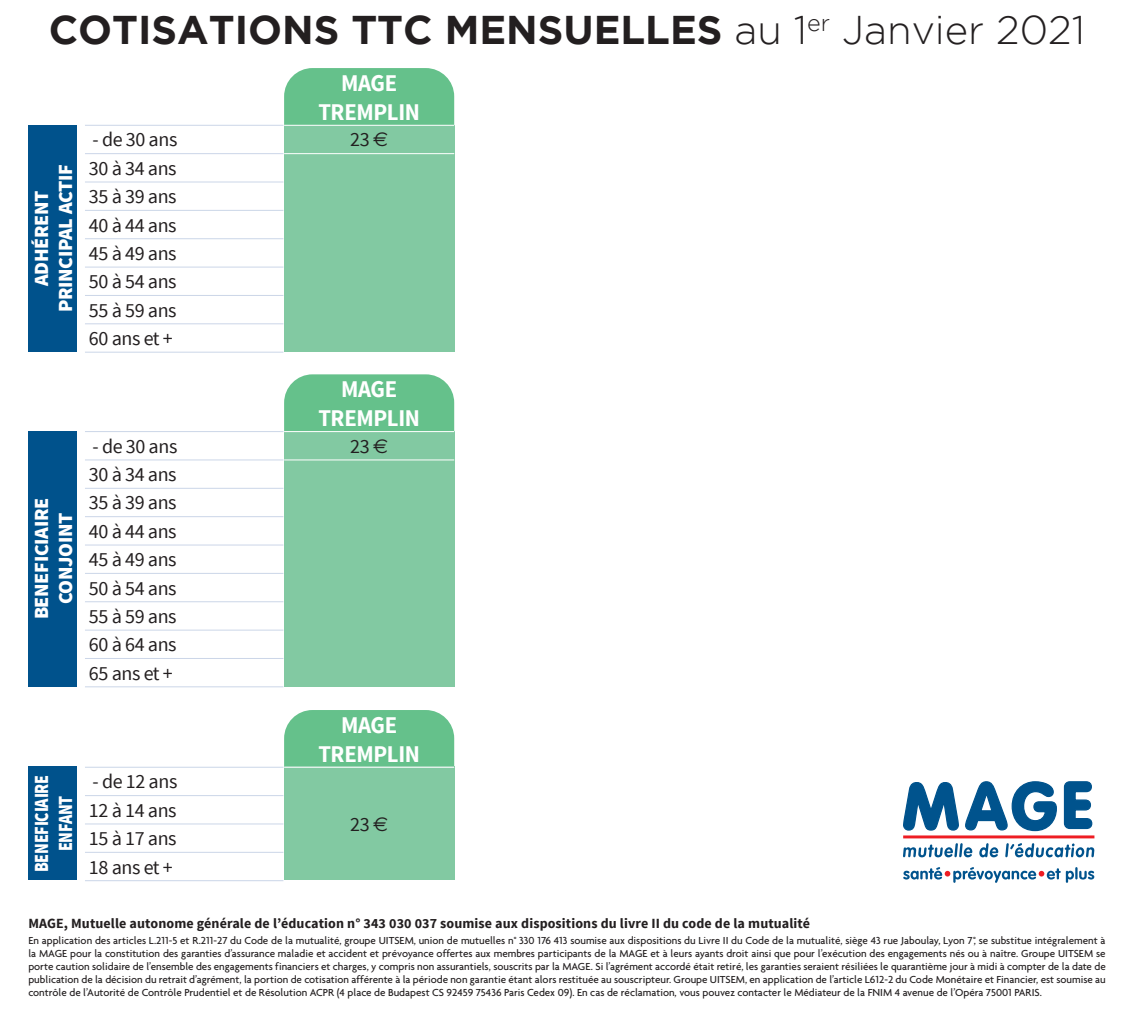
<style>
.page{position:relative;width:1134px;height:1021px;background:#fff}
.page>*{position:absolute;margin:0;border:0;box-sizing:border-box;transform-origin:0 0}
._17-grand_titre{font:700 40px "Gotham";color:#231f20}
._16-TABL_GARANTIES{font:700 24px/28.8px "Source Sans Pro";letter-spacing:-.015em;color:#fff;text-align:center;scale:.95 1}
.p3_rubrique_tableau{font:20px "Source Sans Pro";letter-spacing:-.02em;color:#231f20}
._16-TABL_GARANTIES-2{font:900 20px/24px "Source Sans Pro";letter-spacing:-.015em;color:#fff;text-align:center}
._16-TABL_GARANTIES-3{font:900 20px/24px "Source Sans Pro";letter-spacing:-.015em;color:#fff;text-align:center;scale:.8 1}
.SARL_et_RCS{font:700 14px "Source Sans Pro";letter-spacing:.01em;color:#231f20}
.texte_bleu{font:500 11px/13.2px "Agenda";color:#231f20;text-align:justify}
.s1{font-weight:300}
.s2{font-family:"Euro Sans"}
</style>
<div class="page">
<div style="left:28px;top:125px;width:49px;height:226px;background:#00528c"></div>
<div style="left:284px;top:68px;width:170px;height:130px;background:#65c18b;border-radius:28px"></div>
<div style="left:284px;top:125px;width:170px;height:226px;background:#82c9a2"></div>
<hr style="left:85px;top:125px;width:198px;height:1px;background:#cbd6e8">
<hr style="left:284px;top:125px;width:170px;height:1px;background:#fff">
<hr style="left:284px;top:153px;width:170px;height:1px;background:#fff">
<hr style="left:85px;top:153px;width:198px;height:1px;background:#cbd6e8">
<hr style="left:85px;top:181px;width:198px;height:1px;background:#cbd6e8">
<hr style="left:85px;top:210px;width:198px;height:1px;background:#cbd6e8">
<hr style="left:85px;top:238px;width:198px;height:1px;background:#cbd6e8">
<hr style="left:85px;top:266px;width:198px;height:1px;background:#cbd6e8">
<hr style="left:85px;top:295px;width:198px;height:1px;background:#cbd6e8">
<hr style="left:85px;top:323px;width:198px;height:1px;background:#cbd6e8">
<hr style="left:85px;top:351px;width:198px;height:1px;background:#cbd6e8">
<div style="left:28px;top:431px;width:49px;height:255px;background:#00528c"></div>
<div style="left:284px;top:374px;width:170px;height:131px;background:#65c18b;border-radius:28px"></div>
<div style="left:284px;top:431px;width:170px;height:255px;background:#82c9a2"></div>
<hr style="left:85px;top:431px;width:198px;height:1px;background:#cbd6e8">
<hr style="left:284px;top:431px;width:170px;height:1px;background:#fff">
<hr style="left:284px;top:459px;width:170px;height:1px;background:#fff">
<hr style="left:85px;top:459px;width:198px;height:1px;background:#cbd6e8">
<hr style="left:85px;top:488px;width:198px;height:1px;background:#cbd6e8">
<hr style="left:85px;top:516px;width:198px;height:1px;background:#cbd6e8">
<hr style="left:85px;top:544px;width:198px;height:1px;background:#cbd6e8">
<hr style="left:85px;top:573px;width:198px;height:1px;background:#cbd6e8">
<hr style="left:85px;top:601px;width:198px;height:1px;background:#cbd6e8">
<hr style="left:85px;top:629px;width:198px;height:1px;background:#cbd6e8">
<hr style="left:85px;top:658px;width:198px;height:1px;background:#cbd6e8">
<hr style="left:85px;top:686px;width:198px;height:1px;background:#cbd6e8">
<div style="left:28px;top:766px;width:49px;height:114px;background:#00528c"></div>
<div style="left:284px;top:710px;width:170px;height:130px;background:#65c18b;border-radius:28px"></div>
<div style="left:284px;top:766px;width:170px;height:114px;background:#82c9a2"></div>
<hr style="left:85px;top:766px;width:198px;height:1px;background:#cbd6e8">
<hr style="left:284px;top:766px;width:170px;height:1px;background:#fff">
<hr style="left:85px;top:795px;width:198px;height:1px;background:#cbd6e8">
<hr style="left:85px;top:823px;width:198px;height:1px;background:#cbd6e8">
<hr style="left:85px;top:851px;width:198px;height:1px;background:#cbd6e8">
<hr style="left:85px;top:880px;width:198px;height:1px;background:#cbd6e8">
<hr style="left:903px;top:835px;width:191px;height:3px;background:#ee1d23">
<svg style="left:903px;top:781px;width:190px;height:50px"></svg>
<svg style="left:903px;top:843px;width:69px;height:14px"></svg>
<svg style="left:979px;top:843px;width:19px;height:14px"></svg>
<svg style="left:1005px;top:843px;width:89px;height:14px"></svg>
<svg style="left:903px;top:867px;width:191px;height:15px"></svg>
<p class="_17-grand_titre" style="left:49px;top:4px;width:1038px">COTISATIONS TTC MENSUELLES <span class="s1">au 1</span><sup>er</sup> <span class="s1">Janvier 2021</span></p>
<p class="_16-TABL_GARANTIES-2" style="left:30px;top:312px;width:149px;rotate:-90deg">ADHÉRENT<br>PRINCIPAL ACTIF</p>
<p class="p3_rubrique_tableau" style="left:93px;top:127px;width:86px">- de 30 ans</p>
<p class="p3_rubrique_tableau" style="left:89px;top:156px;width:89px">30 à 34 ans</p>
<p class="p3_rubrique_tableau" style="left:89px;top:184px;width:89px">35 à 39 ans</p>
<p class="p3_rubrique_tableau" style="left:89px;top:212px;width:89px">40 à 44 ans</p>
<p class="p3_rubrique_tableau" style="left:89px;top:241px;width:89px">45 à 49 ans</p>
<p class="p3_rubrique_tableau" style="left:89px;top:269px;width:89px">50 à 54 ans</p>
<p class="p3_rubrique_tableau" style="left:89px;top:297px;width:89px">55 à 59 ans</p>
<p class="p3_rubrique_tableau" style="left:89px;top:326px;width:85px">60 ans et +</p>
<p class="_16-TABL_GARANTIES-2" style="left:30px;top:619px;width:123px;rotate:-90deg">BENEFICIAIRE<br>CONJOINT</p>
<p class="p3_rubrique_tableau" style="left:93px;top:434px;width:86px">- de 30 ans</p>
<p class="p3_rubrique_tableau" style="left:89px;top:462px;width:89px">30 à 34 ans</p>
<p class="p3_rubrique_tableau" style="left:89px;top:490px;width:89px">35 à 39 ans</p>
<p class="p3_rubrique_tableau" style="left:89px;top:519px;width:89px">40 à 44 ans</p>
<p class="p3_rubrique_tableau" style="left:89px;top:547px;width:89px">45 à 49 ans</p>
<p class="p3_rubrique_tableau" style="left:89px;top:575px;width:89px">50 à 54 ans</p>
<p class="p3_rubrique_tableau" style="left:89px;top:604px;width:89px">55 à 59 ans</p>
<p class="p3_rubrique_tableau" style="left:89px;top:632px;width:89px">60 à 64 ans</p>
<p class="p3_rubrique_tableau" style="left:89px;top:660px;width:85px">65 ans et +</p>
<p class="_16-TABL_GARANTIES-3" style="left:30px;top:872px;width:123px;rotate:-90deg">BENEFICIAIRE<br>ENFANT</p>
<p class="p3_rubrique_tableau" style="left:93px;top:769px;width:86px">- de 12 ans</p>
<p class="p3_rubrique_tableau" style="left:89px;top:797px;width:89px">12 à 14 ans</p>
<p class="p3_rubrique_tableau" style="left:89px;top:826px;width:89px">15 à 17 ans</p>
<p class="p3_rubrique_tableau" style="left:89px;top:854px;width:85px">18 ans et +</p>
<p class="_16-TABL_GARANTIES" style="left:318px;top:69px;width:108px">MAGE<br>TREMPLIN</p>
<p class="p3_rubrique_tableau" style="left:350px;top:127px;width:39px">23<span class="s2">€</span></p>
<p class="_16-TABL_GARANTIES" style="left:318px;top:376px;width:108px">MAGE<br>TREMPLIN</p>
<p class="p3_rubrique_tableau" style="left:350px;top:434px;width:39px">23<span class="s2">€</span></p>
<p class="_16-TABL_GARANTIES" style="left:318px;top:711px;width:108px">MAGE<br>TREMPLIN</p>
<p class="p3_rubrique_tableau" style="left:350px;top:812px;width:39px">23<span class="s2">€</span></p>
<p class="SARL_et_RCS" style="left:28px;top:913px;width:783px">MAGE, Mutuelle autonome générale de l’éducation n° 343 030 037 soumise aux dispositions du livre II du code de la mutualité</p>
<p class="texte_bleu" style="left:28px;top:933px;width:1079px">En application des articles L.211-5 et R.211-27 du Code de la mutualité, groupe UITSEM, union de mutuelles n° 330 176 413 soumise aux dispositions du Livre II du Code de la mutualité, siège 43 rue Jaboulay, Lyon 7°, se substitue intégralement à la MAGE pour la constitution des garanties d’assurance maladie et accident et prévoyance offertes aux membres participants de la MAGE et à leurs ayants droit ainsi que pour l’exécution des engagements nés ou à naître. Groupe UITSEM se porte caution solidaire de l’ensemble des engagements financiers et charges, y compris non assurantiels, souscrits par la MAGE. Si l’agrément accordé était retiré, les garanties seraient résiliées le quarantième jour à midi à compter de la date de publication de la décision du retrait d’agrément, la portion de cotisation afférente à la période non garantie étant alors restituée au souscripteur. Groupe UITSEM, en application de l’article L612-2 du Code Monétaire et Financier, est soumise au contrôle de l’Autorité de Contrôle Prudentiel et de Résolution ACPR (4 place de Budapest CS 92459 75436 Paris Cedex 09). En cas de réclamation, vous pouvez contacter le Médiateur de la FNIM 4 avenue de l’Opéra 75001 PARIS.</p>
</div>
